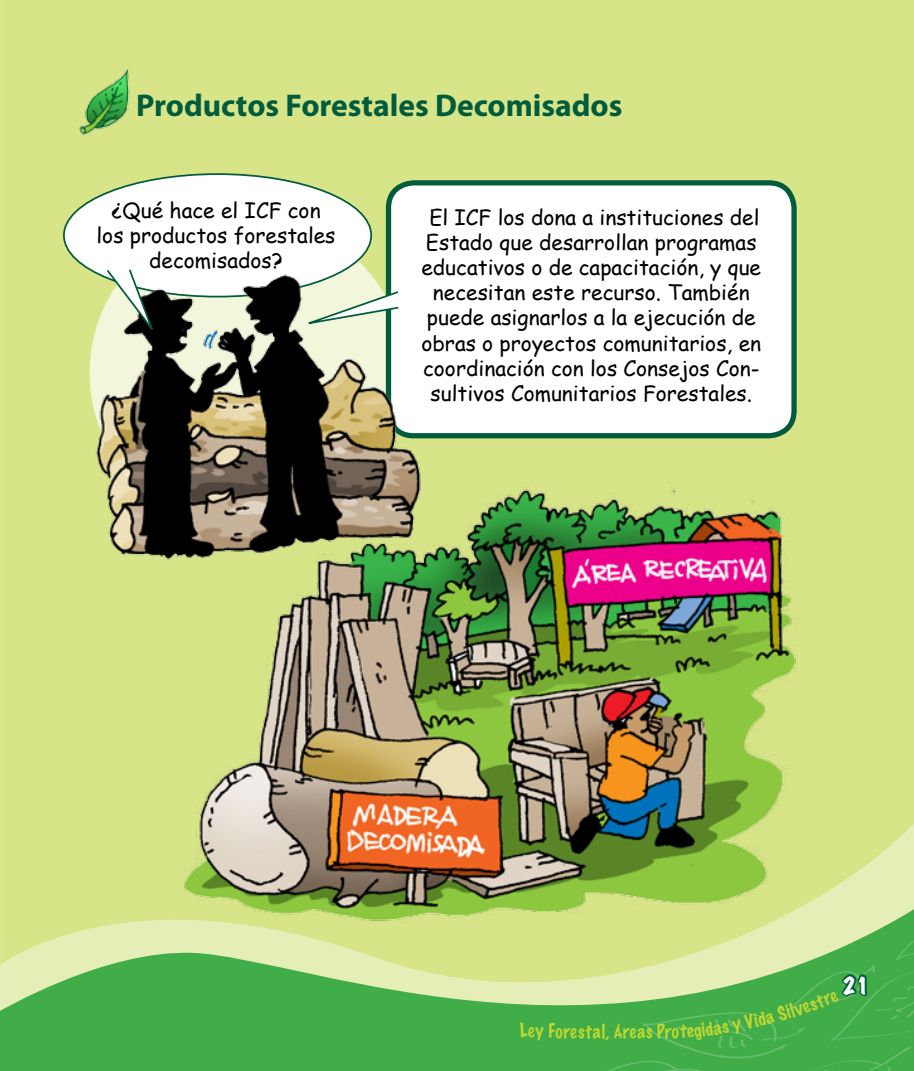
<style>
.page{position:relative;width:914px;height:1071px;background:#fff}
.page>*{position:absolute;margin:0;border:0;box-sizing:border-box;transform-origin:0 0}
.t1{font:700 31.5px "Myriad Pro";color:#005c3c}
.t2{font:21px/25.2px "Comic Sans MS";color:#000;text-align:center}
.t3{font:expanded 21px "Marker Felt";color:#fff}
.t4{font:100 17.5px "Marker Felt";letter-spacing:.035em;color:#bfd730}
</style>
<div class="page">
<div style="left:2px;top:0;width:912px;height:786px;background:#d7e488"></div>
<svg style="left:2px;top:786px;width:912px;height:103px;background:#d8e48b"></svg>
<svg style="left:2px;top:889px;width:912px;height:182px;background:#86c770"></svg>
<svg style="left:0;top:0;width:2px;height:1071px;background:#cfe186"></svg>
<div style="left:64px;top:174px;width:307px;height:123px;background:#fff;border-radius:50%"></div>
<div style="left:388px;top:183px;width:406px;height:253px;background:#fff;border-radius:25px"></div>
<div style="left:386px;top:180px;width:410px;height:258px;border:5px solid #005c3c;border-radius:25px"></div>
<img style="left:91px;top:243px;width:334px;height:325px">
<svg style="left:105px;top:268px;width:53px;height:72px"></svg>
<svg style="left:288px;top:290px;width:112px;height:39px"></svg>
<img style="left:175px;top:472px;width:622px;height:456px">
<img style="left:69px;top:63px;width:68px;height:82px">
<svg style="left:568px;top:929px;width:346px;height:142px;background:#76c068"></svg>
<h1 class="t1" style="left:136px;top:85px;width:488px">Productos Forestales Decomisados</h1>
<p class="t2" style="left:97px;top:197px;width:240px">¿Qué hace el ICF con los productos forestales decomisados?</p>
<p class="t2" style="left:421px;top:204px;width:341px">El ICF los dona a instituciones del Estado que desarrollan programas educativos o de capacitación, y que necesitan este recurso. También puede asignarlos a la ejecución de obras o proyectos comunitarios, en coordinación con los Consejos Con&shy;sultivos Comunitarios Forestales.</p>
<p class="t4" style="left:520px;top:1019px;width:153px">Ley Forestal, Áreas Pr</p>
<p class="t3" style="left:842px;top:970px;width:29px">21</p>
</div>
